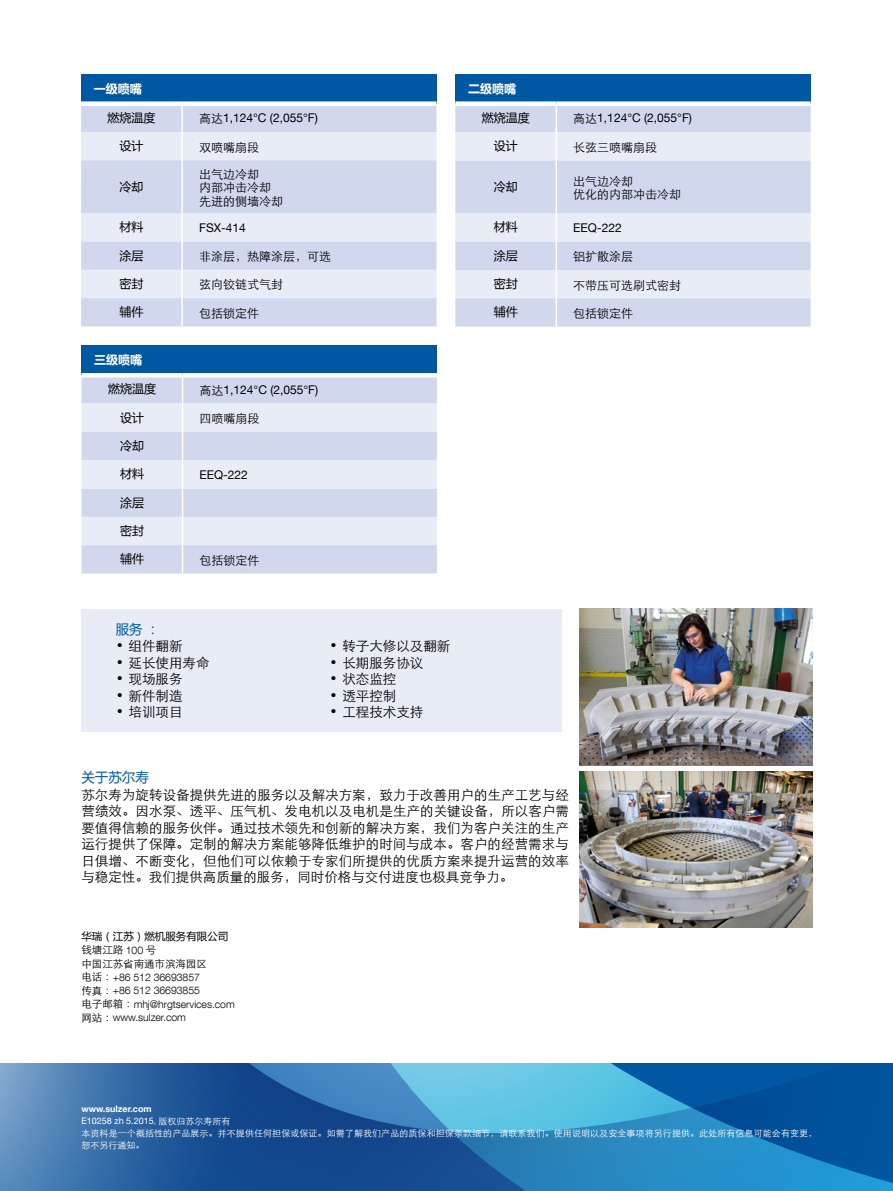
<style>
.page{position:relative;width:893px;height:1191px;background:#fff}
.page>*{position:absolute;margin:0;border:0;box-sizing:border-box;transform-origin:0 0}
.Body_text{font:13.5px/16.5px "ST Xihei";color:#000;text-align:justify}
.Subtitle_blue{font:13.5px "Microsoft Ya Hei";color:#0058a2}
.Table_text{font:12px "ST Xihei";color:#000}
.Table_text-2{font:12px "Helvetica Neue LT Com";color:#000}
.Table_row_title{font:12px "Microsoft Ya Hei";color:#000}
.Table_column_title{font:700 12px "Microsoft Ya Hei";color:#fff}
.Contact{font:300 10.5px "Helvetica Neue LT Com";letter-spacing:-.005em;color:#000}
.Contact-2{font:10.5px "ST Xihei";letter-spacing:-.005em;color:#000}
.Contact-3{font:10.5px "Microsoft Ya Hei";color:#000}
.Disclaimer_white__2{font:9px/12px "ST Xihei";letter-spacing:.01em;color:#fff}
.Disclaimer_white__2-2{font:9px "Helvetica Neue LT Com";color:#fff}
.Disclaimer_white__2-3{font:700 9px "Helvetica Neue LT Com";color:#fff}
.s1{font-family:"ST Xihei"}
.s2{font-family:"Helvetica Neue LT Com";font-weight:300}
.s3{font-family:"ST Xihei";font-weight:400}
</style>
<div class="page">
<svg style="left:0;top:1063px;width:893px;height:128px;background:#2a74af"></svg>
<img style="left:580px;top:772px;width:232px;height:155px">
<img style="left:580px;top:608px;width:232px;height:157px">
<div style="left:81px;top:74px;width:355px;height:30px;background:#0058a2"></div>
<div style="left:81px;top:106px;width:355px;height:26px;background:#d1d8ee"></div>
<div style="left:81px;top:132px;width:355px;height:28px;background:#e8ecf7"></div>
<svg style="left:81px;top:160px;width:355px;height:166px;background:#d9def1"></svg>
<div style="left:81px;top:101px;width:101px;height:5px;background:#fff"></div>
<div style="left:182px;top:101px;width:254px;height:5px;background:#fff"></div>
<hr style="left:181px;top:106px;width:2px;height:26px;background:#fff">
<hr style="left:181px;top:132px;width:2px;height:28px;background:#fff">
<hr style="left:181px;top:160px;width:2px;height:53px;background:#fff">
<hr style="left:181px;top:270px;width:2px;height:28px;background:#fff">
<hr style="left:181px;top:298px;width:2px;height:28px;background:#fff">
<hr style="left:181px;top:213px;width:2px;height:28px;background:#fff">
<hr style="left:181px;top:241px;width:2px;height:29px;background:#fff">
<div style="left:455px;top:74px;width:356px;height:30px;background:#0058a2"></div>
<div style="left:455px;top:106px;width:356px;height:26px;background:#d1d8ee"></div>
<div style="left:455px;top:132px;width:356px;height:29px;background:#e8ecf7"></div>
<svg style="left:455px;top:161px;width:356px;height:165px;background:#d9dff1"></svg>
<div style="left:455px;top:101px;width:101px;height:5px;background:#fff"></div>
<div style="left:556px;top:101px;width:255px;height:5px;background:#fff"></div>
<svg style="left:556px;top:106px;width:1px;height:55px"></svg>
<hr style="left:556px;top:161px;width:1px;height:52px;background:#fff">
<svg style="left:556px;top:213px;width:1px;height:113px"></svg>
<div style="left:82px;top:345px;width:355px;height:30px;background:#0058a2"></div>
<div style="left:82px;top:377px;width:355px;height:26px;background:#d1d8ee"></div>
<div style="left:82px;top:403px;width:355px;height:29px;background:#e8ecf7"></div>
<svg style="left:82px;top:432px;width:355px;height:141px;background:#dae0f1"></svg>
<hr style="left:82px;top:373px;width:101px;height:4px;background:#fff">
<hr style="left:183px;top:373px;width:254px;height:4px;background:#fff">
<svg style="left:182px;top:377px;width:1px;height:196px"></svg>
<div style="left:82px;top:609px;width:480px;height:122px;background:#e8ecf7"></div>
<p class="Table_column_title" style="left:94px;top:80px;width:50px">一级喷嘴</p>
<p class="Table_row_title" style="left:108px;top:109px;width:49px">燃烧温度</p>
<p class="Table_text-2" style="left:199px;top:111px;width:120px"><span class="s1">高达</span>1,124°C (2,055°F)</p>
<p class="Table_row_title" style="left:120px;top:138px;width:25px">设计</p>
<p class="Table_text" style="left:199px;top:138px;width:61px">双喷嘴扇段</p>
<p class="Table_row_title" style="left:120px;top:178px;width:25px">冷却</p>
<p class="Table_text" style="left:199px;top:165px;width:61px">出气边冷却</p>
<p class="Table_text" style="left:199px;top:178px;width:73px">内部冲击冷却</p>
<p class="Table_text" style="left:199px;top:192px;width:85px">先进的侧墙冷却</p>
<p class="Table_row_title" style="left:120px;top:219px;width:25px">材料</p>
<p class="Table_text-2" style="left:199px;top:220px;width:48px">FSX-414</p>
<p class="Table_row_title" style="left:120px;top:247px;width:25px">涂层</p>
<p class="Table_text" style="left:199px;top:247px;width:133px">非涂层，热障涂层，可选</p>
<p class="Table_row_title" style="left:120px;top:275px;width:25px">密封</p>
<p class="Table_text" style="left:199px;top:275px;width:85px">弦向铰链式气封</p>
<p class="Table_row_title" style="left:120px;top:304px;width:25px">辅件</p>
<p class="Table_text" style="left:199px;top:304px;width:61px">包括锁定件</p>
<p class="Table_column_title" style="left:94px;top:351px;width:49px">三级喷嘴</p>
<p class="Table_row_title" style="left:108px;top:381px;width:49px">燃烧温度</p>
<p class="Table_text-2" style="left:200px;top:382px;width:120px"><span class="s1">高达</span>1,124°C (2,055°F)</p>
<p class="Table_row_title" style="left:120px;top:409px;width:25px">设计</p>
<p class="Table_text" style="left:200px;top:409px;width:61px">四喷嘴扇段</p>
<p class="Table_row_title" style="left:120px;top:437px;width:25px">冷却</p>
<p class="Table_row_title" style="left:120px;top:466px;width:25px">材料</p>
<p class="Table_text-2" style="left:200px;top:467px;width:50px">EEQ-222</p>
<p class="Table_row_title" style="left:120px;top:494px;width:25px">涂层</p>
<p class="Table_row_title" style="left:120px;top:522px;width:25px">密封</p>
<p class="Table_row_title" style="left:120px;top:551px;width:25px">辅件</p>
<p class="Table_text" style="left:200px;top:551px;width:61px">包括锁定件</p>
<p class="Table_column_title" style="left:468px;top:80px;width:49px">二级喷嘴</p>
<p class="Table_row_title" style="left:482px;top:109px;width:49px">燃烧温度</p>
<p class="Table_text-2" style="left:573px;top:111px;width:120px"><span class="s1">高达</span>1,124°C (2,055°F)</p>
<p class="Table_row_title" style="left:494px;top:138px;width:25px">设计</p>
<p class="Table_text" style="left:573px;top:138px;width:85px">长弦三喷嘴扇段</p>
<p class="Table_row_title" style="left:494px;top:178px;width:25px">冷却</p>
<p class="Table_text" style="left:573px;top:172px;width:61px">出气边冷却</p>
<p class="Table_text" style="left:573px;top:185px;width:109px">优化的内部冲击冷却</p>
<p class="Table_row_title" style="left:494px;top:219px;width:25px">材料</p>
<p class="Table_text-2" style="left:573px;top:220px;width:50px">EEQ-222</p>
<p class="Table_row_title" style="left:494px;top:247px;width:25px">涂层</p>
<p class="Table_text" style="left:573px;top:247px;width:61px">铝扩散涂层</p>
<p class="Table_row_title" style="left:494px;top:276px;width:25px">密封</p>
<p class="Table_text" style="left:573px;top:276px;width:109px">不带压可选刷式密封</p>
<p class="Table_row_title" style="left:494px;top:304px;width:25px">辅件</p>
<p class="Table_text" style="left:573px;top:304px;width:61px">包括锁定件</p>
<p class="Subtitle_blue" style="left:116px;top:619px;width:45px">服务：</p>
<p class="Body_text" style="left:116px;top:636px;width:68px">• 组件翻新</p>
<p class="Body_text" style="left:116px;top:653px;width:95px">• 延长使用寿命</p>
<p class="Body_text" style="left:116px;top:669px;width:68px">• 现场服务</p>
<p class="Body_text" style="left:116px;top:686px;width:68px">• 新件制造</p>
<p class="Body_text" style="left:116px;top:702px;width:68px">• 培训项目</p>
<p class="Body_text" style="left:330px;top:636px;width:122px">• 转子大修以及翻新</p>
<p class="Body_text" style="left:330px;top:653px;width:95px">• 长期服务协议</p>
<p class="Body_text" style="left:330px;top:669px;width:68px">• 状态监控</p>
<p class="Body_text" style="left:330px;top:686px;width:68px">• 透平控制</p>
<p class="Body_text" style="left:330px;top:702px;width:95px">• 工程技术支持</p>
<p class="Subtitle_blue" style="left:81px;top:768px;width:69px">关于苏尔寿</p>
<p class="Body_text" style="left:81px;top:785px;width:489px">苏尔寿为旋转设备提供先进的服务以及解决方案，致力于改善用户的生产工艺与经营绩效。因水泵、透平、压气机、发电机以及电机是生产的关键设备，所以客户需要值得信赖的服务伙伴。通过技术领先和创新的解决方案，我们为客户关注的生产运行提供了保障。定制的解决方案能够降低维护的时间与成本。客户的经营需求与日俱增、不断变化，但他们可以依赖于专家们所提供的优质方案来提升运营的效率与稳定性。我们提供高质量的服务，同时价格与交付进度也极具竞争力。</p>
<p class="Contact-3" style="left:81px;top:929px;width:148px">华瑞（江苏）燃机服务有限公司</p>
<p class="Contact-2" style="left:81px;top:942px;width:76px">钱塘江路 <span class="s2">100</span> 号</p>
<p class="Contact-2" style="left:81px;top:955px;width:127px">中国江苏省南通市滨海园区</p>
<p class="Contact" style="left:81px;top:970px;width:120px"><span class="s3">电话：</span>+86 512 36693857</p>
<p class="Contact" style="left:81px;top:984px;width:120px"><span class="s3">传真：</span>+86 512 36693855</p>
<p class="Contact" style="left:81px;top:997px;width:155px"><span class="s3">电子邮箱：</span>mhj@hrgtservices.com</p>
<p class="Contact" style="left:81px;top:1011px;width:106px"><span class="s3">网站：</span>www.sulzer.com</p>
<p class="Disclaimer_white__2-3" style="left:81px;top:1103px;width:72px">www.sulzer.com</p>
<p class="Disclaimer_white__2-2" style="left:81px;top:1115px;width:151px">E10258 zh 5.2015<span class="s1">, 版权归苏尔寿所有</span></p>
<p class="Disclaimer_white__2" style="left:81px;top:1126px;width:737px">本资料是一个概括性的产品展示。并不提供任何担保或保证。如需了解我们产品的质保和担保条款细节，请联系我们。使用说明以及安全事项将另行提供。此处所有信息可能会有变更，恕不另行通知。</p>
</div>
